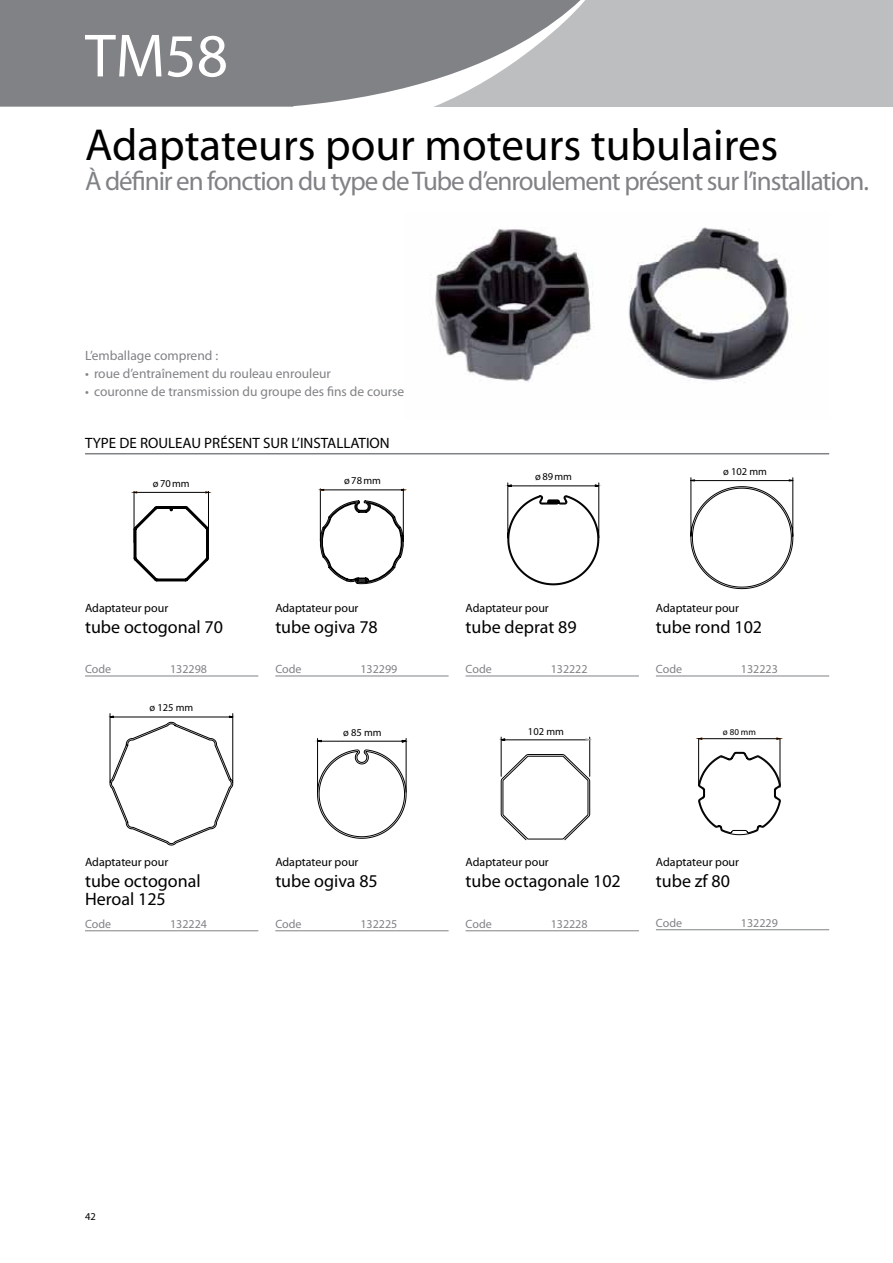
<style>
.page{position:relative;width:893px;height:1263px;background:#fff}
.page>*{position:absolute;margin:0;border:0;box-sizing:border-box;transform-origin:0 0}
.t1{font:61.5px "Myriad Pro";color:#fff}
.t2{font:45px "Myriad Pro";color:#000}
.t3{font:27px "Myriad Pro";letter-spacing:-.04em;color:#808285}
.t4{font:18px/18px "Myriad Pro";color:#000}
.t5{font:15px "Myriad Pro";color:#000}
.t6{font:13.5px "Myriad Pro";color:#808285}
.t7{font:12px "Myriad Pro";color:#000}
.t8{font:12px "Myriad Pro";color:#808285}
.t9{font:10.5px "Myriad Pro";color:#000}
.t10{font:9px "Myriad Pro";color:#000}
</style>
<div class="page">
<div style="left:0;top:0;width:893px;height:106px;background:#bcbec0"></div>
<div style="left:0;top:0;width:293px;height:106px;background:#808285"></div>
<svg style="left:293px;top:0;width:310px;height:107px"></svg>
<hr style="left:85px;top:453px;width:744px;height:1px;background:#808285">
<svg style="left:134px;top:491px;width:77px;height:90px"></svg>
<svg style="left:319px;top:488px;width:88px;height:97px"></svg>
<svg style="left:505px;top:482px;width:96px;height:103px"></svg>
<svg style="left:690px;top:477px;width:104px;height:112px"></svg>
<svg style="left:108px;top:713px;width:127px;height:132px"></svg>
<hr style="left:406px;top:738px;width:1px;height:54px;background:#000">
<hr style="left:317px;top:738px;width:1px;height:54px;background:#000">
<svg style="left:315px;top:740px;width:94px;height:99px"></svg>
<img style="left:431px;top:227px;width:358px;height:156px">
<hr style="left:698px;top:739px;width:1px;height:46px;background:#000">
<hr style="left:780px;top:739px;width:1px;height:48px;background:#000">
<hr style="left:702px;top:738px;width:75px;height:1px;background:#000">
<svg style="left:776px;top:738px;width:7px;height:2px"></svg>
<svg style="left:698px;top:752px;width:83px;height:83px"></svg>
<hr style="left:656px;top:929px;width:173px;height:1px;background:#808285">
<hr style="left:466px;top:930px;width:173px;height:1px;background:#808285">
<hr style="left:589px;top:737px;width:1px;height:39px;background:#000">
<hr style="left:501px;top:737px;width:1px;height:39px;background:#000">
<hr style="left:505px;top:739px;width:81px;height:1px;background:#000">
<svg style="left:499px;top:738px;width:6px;height:3px"></svg>
<svg style="left:585px;top:738px;width:7px;height:3px"></svg>
<svg style="left:501px;top:754px;width:89px;height:86px"></svg>
<hr style="left:85px;top:676px;width:173px;height:1px;background:#808285">
<hr style="left:275px;top:676px;width:174px;height:1px;background:#808285">
<hr style="left:85px;top:930px;width:173px;height:1px;background:#808285">
<hr style="left:656px;top:676px;width:173px;height:1px;background:#808285">
<hr style="left:466px;top:676px;width:173px;height:1px;background:#808285">
<hr style="left:275px;top:930px;width:174px;height:1px;background:#808285">
<h1 class="t1" style="left:85px;top:18px;width:145px">TM58</h1>
<h2 class="t2" style="left:85px;top:117px;width:695px">Adaptateurs pour moteurs tubulaires</h2>
<h3 class="t3" style="left:85px;top:164px;width:785px">À définir en fonction du type de Tube d’enroulement présent sur l’installation.</h3>
<p class="t6" style="left:85px;top:347px;width:135px">L’emballage comprend :</p>
<p class="t6" style="left:85px;top:365px;width:247px">• roue d’entraînement du rouleau enrouleur</p>
<p class="t6" style="left:85px;top:383px;width:321px">• couronne de transmission du groupe des fins de course</p>
<p class="t5" style="left:85px;top:433px;width:306px">TYPE DE ROULEAU PRÉSENT SUR L’INSTALLATION</p>
<p class="t9" style="left:153px;top:477px;width:38px">ø 70 mm</p>
<p class="t9" style="left:344px;top:474px;width:38px">ø 78 mm</p>
<p class="t9" style="left:535px;top:470px;width:38px">ø 89 mm</p>
<p class="t9" style="left:723px;top:465px;width:45px">ø 102 mm</p>
<p class="t7" style="left:85px;top:600px;width:85px">Adaptateur pour</p>
<h3 class="t4" style="left:85px;top:617px;width:140px">tube octogonal 70</h3>
<p class="t7" style="left:275px;top:600px;width:85px">Adaptateur pour</p>
<h3 class="t4" style="left:275px;top:617px;width:104px">tube ogiva 78</h3>
<p class="t7" style="left:466px;top:600px;width:85px">Adaptateur pour</p>
<h3 class="t4" style="left:466px;top:617px;width:113px">tube deprat 89</h3>
<p class="t7" style="left:656px;top:600px;width:85px">Adaptateur pour</p>
<h3 class="t4" style="left:656px;top:617px;width:108px">tube rond 102</h3>
<p class="t8" style="left:85px;top:662px;width:28px">Code</p>
<p class="t8" style="left:170px;top:662px;width:38px">132298</p>
<p class="t8" style="left:275px;top:662px;width:28px">Code</p>
<p class="t8" style="left:360px;top:662px;width:38px">132299</p>
<p class="t8" style="left:466px;top:662px;width:28px">Code</p>
<p class="t8" style="left:551px;top:662px;width:38px">132222</p>
<p class="t8" style="left:656px;top:662px;width:28px">Code</p>
<p class="t8" style="left:741px;top:662px;width:38px">132223</p>
<p class="t9" style="left:149px;top:701px;width:45px">ø 125 mm</p>
<p class="t7" style="left:85px;top:855px;width:85px">Adaptateur pour</p>
<h3 class="t4" style="left:85px;top:872px;width:117px">tube octogonal<br>Heroal 125</h3>
<p class="t8" style="left:85px;top:917px;width:28px">Code</p>
<p class="t8" style="left:170px;top:917px;width:38px">132224</p>
<p class="t9" style="left:528px;top:725px;width:37px">102 mm</p>
<p class="t9" style="left:343px;top:726px;width:40px">ø 85 mm</p>
<p class="t10" style="left:723px;top:726px;width:35px">ø 80 mm</p>
<p class="t7" style="left:275px;top:855px;width:85px">Adaptateur pour</p>
<h3 class="t4" style="left:275px;top:872px;width:104px">tube ogiva 85</h3>
<p class="t8" style="left:275px;top:917px;width:28px">Code</p>
<p class="t8" style="left:360px;top:917px;width:38px">132225</p>
<p class="t7" style="left:466px;top:855px;width:85px">Adaptateur pour</p>
<h3 class="t4" style="left:466px;top:872px;width:157px">tube octagonale 102</h3>
<p class="t8" style="left:466px;top:917px;width:28px">Code</p>
<p class="t8" style="left:551px;top:917px;width:38px">132228</p>
<p class="t7" style="left:656px;top:854px;width:85px">Adaptateur pour</p>
<h3 class="t4" style="left:656px;top:872px;width:76px">tube zf 80</h3>
<p class="t8" style="left:656px;top:916px;width:28px">Code</p>
<p class="t8" style="left:741px;top:916px;width:38px">132229</p>
<p class="t9" style="left:85px;top:1209px;width:12px">42</p>
</div>
